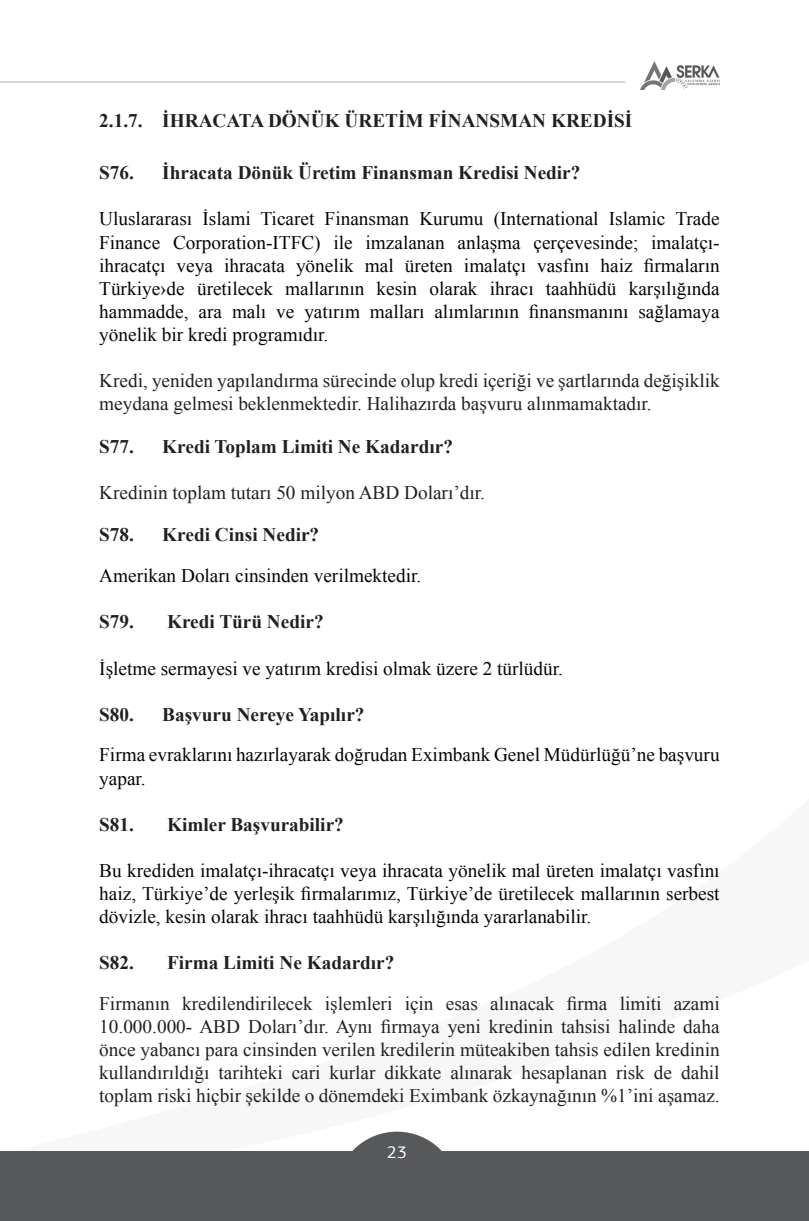
<style>
.page{position:relative;width:809px;height:1221px;background:#fff}
.page>*{position:absolute;margin:0;border:0;box-sizing:border-box;transform-origin:0 0}
.t1{font:19.25px/23.1px "Times New Roman";color:#040503;text-align:justify}
.t2{font:19.25px/23.1px "Times New Roman";color:#231f20}
.t3{font:700 19.25px "Times New Roman";color:#231f20}
.t4{font:17.5px "PF Agora Sans Pro";color:#fff}
</style>
<div class="page">
<div style="left:0;top:1151px;width:809px;height:69px;background:#57585a"></div>
<img style="left:640px;top:61px;width:79px;height:28px">
<svg style="left:352px;top:1131px;width:90px;height:20px"></svg>
<hr style="left:0;top:81px;width:625px;height:2px;background:#d1d2d4">
<p class="t3" style="left:99px;top:107px;width:534px">2.1.7. İHRACATA DÖNÜK ÜRETİM FİNANSMAN KREDİSİ</p>
<p class="t3" style="left:99px;top:159px;width:36px">S76.</p>
<p class="t3" style="left:162px;top:159px;width:419px">İhracata Dönük Üretim Finansman Kredisi Nedir?</p>
<p class="t1" style="left:99px;top:207px;width:622px">Uluslararası İslami Ticaret Finansman Kurumu (International Islamic Trade Finance Corporation-ITFC) ile imzalanan anlaşma çerçevesinde; imalatçı&shy;ihracatçı veya ihracata yönelik mal üreten imalatçı vasfını haiz firmaların Türkiye›de üretilecek mallarının kesin olarak ihracı taahhüdü karşılığında hammadde, ara malı ve yatırım malları alımlarının finansmanını sağlamaya yönelik bir kredi programıdır.</p>
<p class="t2" style="left:99px;top:369px;width:622px">Kredi, yeniden yapılandırma sürecinde olup kredi içeriği ve şartlarında değişiklik meydana gelmesi beklenmektedir. Halihazırda başvuru alınmamaktadır.</p>
<p class="t3" style="left:99px;top:433px;width:36px">S77.</p>
<p class="t3" style="left:162px;top:433px;width:292px">Kredi Toplam Limiti Ne Kadardır?</p>
<p class="t2" style="left:99px;top:481px;width:387px">Kredinin toplam tutarı 50 milyon ABD Doları’dır.</p>
<p class="t3" style="left:99px;top:521px;width:36px">S78.</p>
<p class="t3" style="left:162px;top:521px;width:158px">Kredi Cinsi Nedir?</p>
<p class="t1" style="left:99px;top:563px;width:323px">Amerikan Doları cinsinden verilmektedir.</p>
<p class="t3" style="left:99px;top:608px;width:36px">S79.</p>
<p class="t3" style="left:167px;top:608px;width:158px">Kredi Türü Nedir?</p>
<p class="t1" style="left:99px;top:656px;width:465px">İşletme sermayesi ve yatırım kredisi olmak üzere 2 türlüdür.</p>
<p class="t3" style="left:99px;top:701px;width:36px">S80.</p>
<p class="t3" style="left:162px;top:701px;width:204px">Başvuru Nereye Yapılır?</p>
<p class="t1" style="left:99px;top:743px;width:622px">Firma evraklarını hazırlayarak doğrudan Eximbank Genel Müdürlüğü’ne başvuru yapar.</p>
<p class="t3" style="left:99px;top:811px;width:36px">S81.</p>
<p class="t3" style="left:167px;top:811px;width:178px">Kimler Başvurabilir?</p>
<p class="t1" style="left:99px;top:858px;width:622px">Bu krediden imalatçı-ihracatçı veya ihracata yönelik mal üreten imalatçı vasfını haiz, Türkiye’de yerleşik firmalarımız, Türkiye’de üretilecek mallarının serbest dövizle, kesin olarak ihracı taahhüdü karşılığında yararlanabilir.</p>
<p class="t3" style="left:99px;top:949px;width:36px">S82.</p>
<p class="t3" style="left:167px;top:949px;width:229px">Firma Limiti Ne Kadardır?</p>
<p class="t2" style="left:99px;top:991px;width:622px;text-align:justify">Firmanın kredilendirilecek işlemleri için esas alınacak firma limiti azami 10.000.000- ABD Doları’dır. Aynı firmaya yeni kredinin tahsisi halinde daha önce yabancı para cinsinden verilen kredilerin müteakiben tahsis edilen kredinin kullandırıldığı tarihteki cari kurlar dikkate alınarak hesaplanan risk de dahil toplam riski hiçbir şekilde o dönemdeki Eximbank özkaynağının %1’ini aşamaz.</p>
<p class="t4" style="left:387px;top:1141px;width:21px">23</p>
</div>
